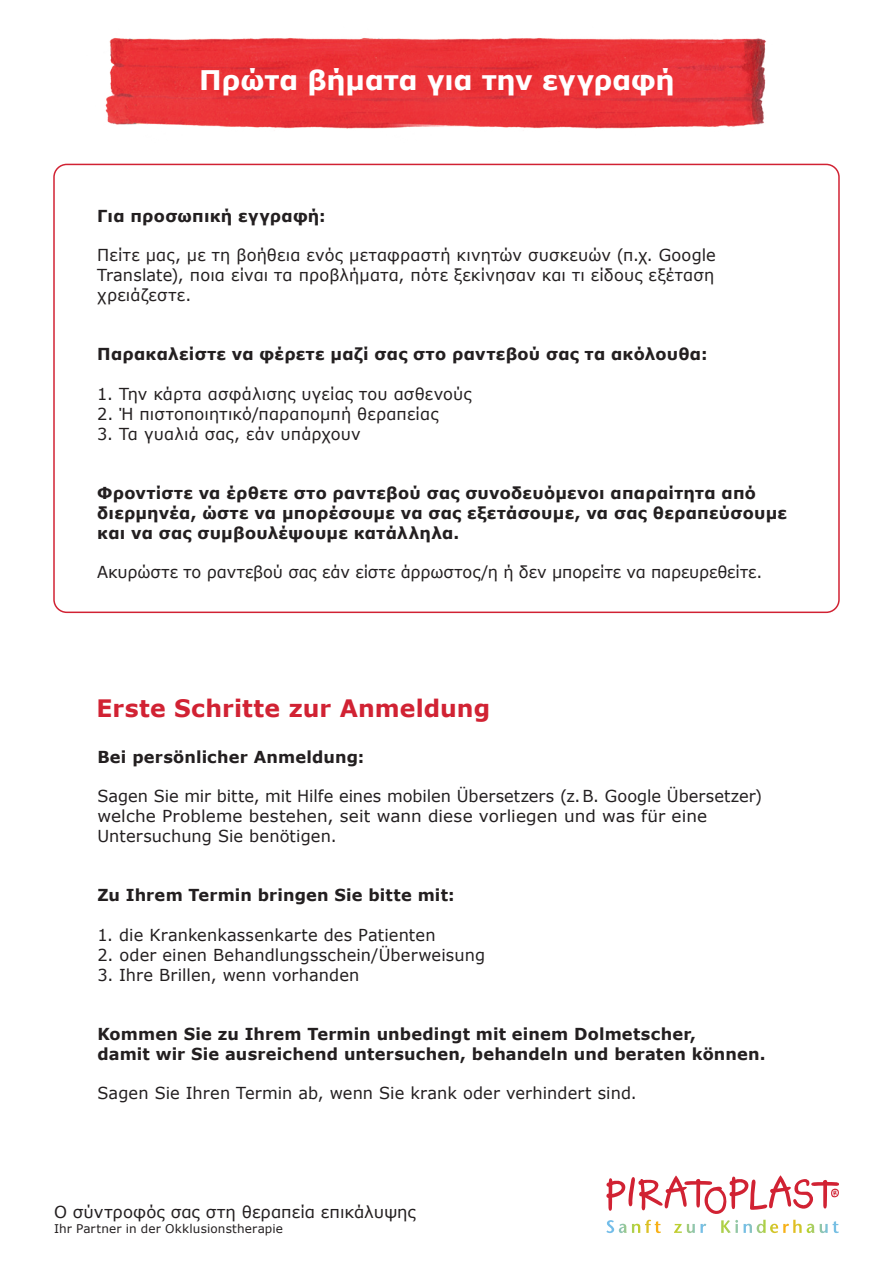
<style>
.page{position:relative;width:893px;height:1263px;background:#fff}
.page>*{position:absolute;margin:0;border:0;box-sizing:border-box;transform-origin:0 0}
.t1{font:700 27px "Verdana";color:#fff}
.t2{font:700 24px "Verdana";letter-spacing:.005em;color:#d12233}
.t3{font:16.5px/19.8px "Verdana";letter-spacing:.005em;color:#231f20;text-align:justify}
.t4{font:700 16.5px/19.8px "Verdana";letter-spacing:.015em;color:#231f20}
.t5{font:12px "Verdana";letter-spacing:.015em;color:#231f20}
</style>
<div class="page">
<div style="left:53px;top:164px;width:787px;height:449px;border:2px solid #d12233;border-radius:13px"></div>
<img style="left:534px;top:38px;width:232px;height:91px">
<img style="left:105px;top:38px;width:429px;height:91px">
<svg style="left:606px;top:1175px;width:233px;height:58px"></svg>
<h1 class="t1" style="left:199px;top:63px;width:477px">Πρώτα βήματα για την εγγραφή</h1>
<p class="t4" style="left:97px;top:206px;width:230px">Για προσωπική εγγραφή:</p>
<p class="t3" style="left:97px;top:246px;width:620px">Πείτε μας, με τη βοήθεια ενός μεταφραστή κινητών συσκευών (π.χ. Google Translate), ποια είναι τα προβλήματα, πότε ξεκίνησαν και τι είδους εξέταση χρειάζεστε.</p>
<p class="t4" style="left:97px;top:345px;width:612px">Παρακαλείστε να φέρετε μαζί σας στο ραντεβού σας τα ακόλουθα:</p>
<p class="t3" style="left:97px;top:384px;width:376px">1. Την κάρτα ασφάλισης υγείας του ασθενούς</p>
<p class="t3" style="left:97px;top:404px;width:343px">2. Ή πιστοποιητικό/παραπομπή θεραπείας</p>
<p class="t3" style="left:97px;top:424px;width:265px">3. Τα γυαλιά σας, εάν υπάρχουν</p>
<p class="t4" style="left:97px;top:483px;width:691px">Φροντίστε να έρθετε στο ραντεβού σας συνοδευόμενοι απαραίτητα από διερμηνέα, ώστε να μπορέσουμε να σας εξετάσουμε, να σας θεραπεύσουμε και να σας συμβουλέψουμε κατάλληλα.</p>
<p class="t3" style="left:97px;top:562px;width:667px">Ακυρώστε το ραντεβού σας εάν είστε άρρωστος/η ή δεν μπορείτε να παρευρεθείτε.</p>
<h2 class="t2" style="left:97px;top:692px;width:395px">Erste Schritte zur Anmeldung</h2>
<p class="t4" style="left:97px;top:747px;width:269px">Bei persönlicher Anmeldung:</p>
<p class="t3" style="left:97px;top:787px;width:666px;text-align:left">Sagen Sie mir bitte, mit Hilfe eines mobilen Übersetzers (z.B. Google Übersetzer) welche Probleme bestehen, seit wann diese vorliegen und was für eine<br>Untersuchung Sie benötigen.</p>
<p class="t4" style="left:97px;top:886px;width:359px">Zu Ihrem Termin bringen Sie bitte mit:</p>
<p class="t3" style="left:97px;top:925px;width:340px">1. die Krankenkassenkarte des Patienten</p>
<p class="t3" style="left:97px;top:945px;width:389px">2. oder einen Behandlungsschein/Überweisung</p>
<p class="t3" style="left:97px;top:965px;width:264px">3. Ihre Brillen, wenn vorhanden</p>
<p class="t4" style="left:97px;top:1024px;width:670px">Kommen Sie zu Ihrem Termin unbedingt mit einem Dolmetscher,<br>damit wir Sie ausreichend untersuchen, behandeln und beraten können.</p>
<p class="t3" style="left:97px;top:1084px;width:541px">Sagen Sie Ihren Termin ab, wenn Sie krank oder verhindert sind.</p>
<p class="t3" style="left:54px;top:1203px;width:363px">Ο σύντροφός σας στη θεραπεία επικάλυψης</p>
<p class="t5" style="left:54px;top:1221px;width:231px">Ihr Partner in der Okklusionstherapie</p>
</div>
